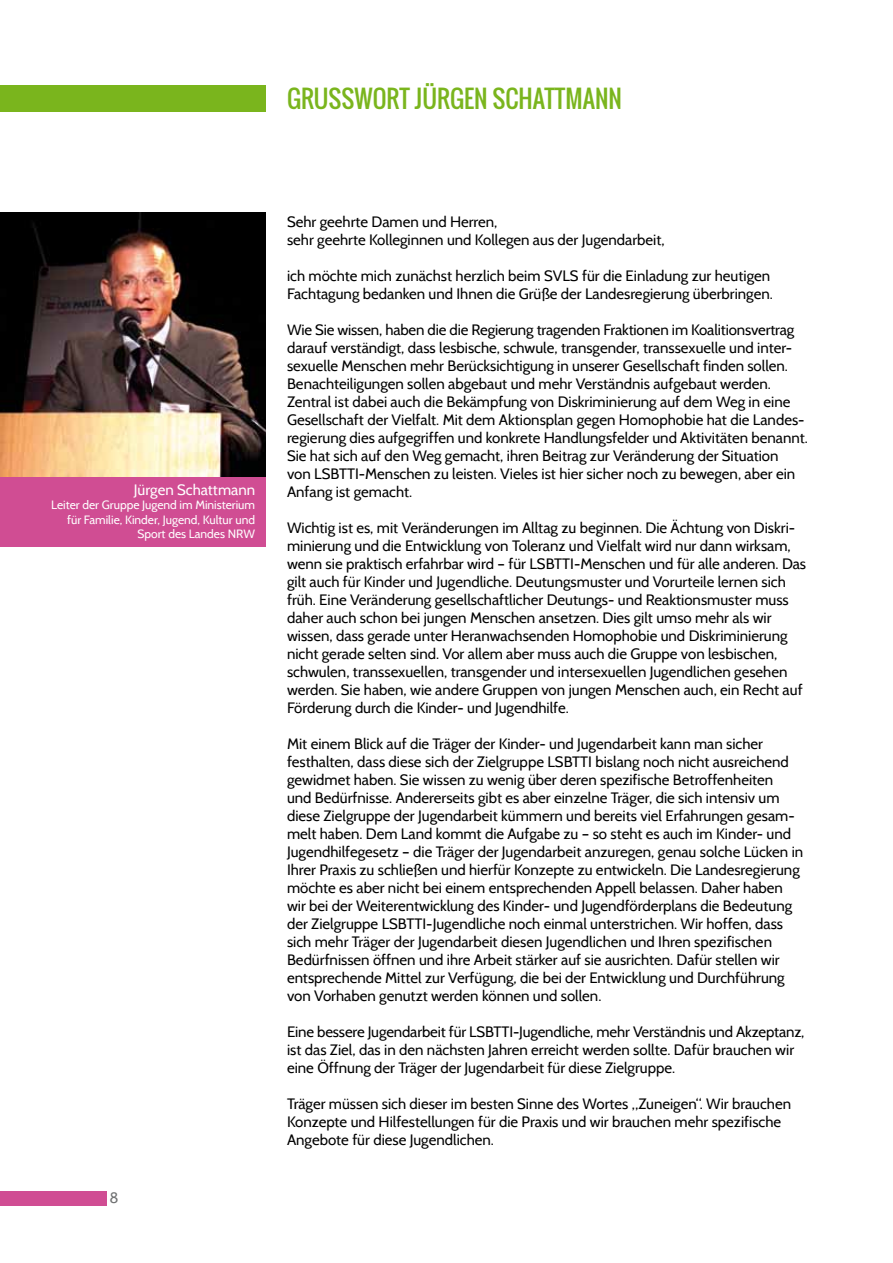
<style>
.page{position:relative;width:893px;height:1263px;background:#fff}
.page>*{position:absolute;margin:0;border:0;box-sizing:border-box;transform-origin:0 0}
.t1{font:24px "Oswald";color:#7ab51d}
.t2{font:15px/18px "Cabin";color:#000}
.t3{font:15px "Cabin";color:#fff}
.t4{font:15px "Cabin";color:#707172}
.t5{font:12px/14.4px "Cabin";color:#fff;text-align:right}
</style>
<div class="page">
<div style="left:0;top:1191px;width:106px;height:14px;background:#d04d93"></div>
<div style="left:0;top:85px;width:266px;height:27px;background:#7ab51d"></div>
<img style="left:0;top:213px;width:266px;height:264px">
<div style="left:0;top:477px;width:266px;height:70px;background:#d04d93"></div>
<h1 class="t1" style="left:287px;top:81px;width:337px">GRUSSWORT JÜRGEN SCHATTMANN</h1>
<p class="t3" style="left:134px;top:480px;width:123px">Jürgen Schattmann</p>
<p class="t5" style="left:51px;top:498px;width:205px">Leiter der Gruppe Jugend im Ministerium für Familie, Kinder, Jugend, Kultur und<br>Sport des Landes NRW</p>
<p class="t4" style="left:110px;top:1188px;width:11px">8</p>
<p class="t2" style="left:287px;top:213px;width:379px">Sehr geehrte Damen und Herren,<br>sehr geehrte Kolleginnen und Kollegen aus der Jugendarbeit,</p>
<p class="t2" style="left:287px;top:267px;width:487px">ich möchte mich zunächst herzlich beim SVLS für die Einladung zur heutigen<br>Fachtagung bedanken und Ihnen die Grüße der Landesregierung überbringen.</p>
<p class="t2" style="left:287px;top:321px;width:522px">Wie Sie wissen, haben die die Regierung tragenden Fraktionen im Koalitionsvertrag darauf verständigt, dass lesbische, schwule, transgender, transsexuelle und inter&shy;sexuelle Menschen mehr Berücksichtigung in unserer Gesellschaft finden sollen.<br>Benachteiligungen sollen abgebaut und mehr Verständnis aufgebaut werden.<br>Zentral ist dabei auch die Bekämpfung von Diskriminierung auf dem Weg in eine Gesellschaft der Vielfalt. Mit dem Aktionsplan gegen Homophobie hat die Landes&shy;regierung dies aufgegriffen und konkrete Handlungsfelder und Aktivitäten benannt.<br>Sie hat sich auf den Weg gemacht, ihren Beitrag zur Veränderung der Situation<br>von LSBTTI-Menschen zu leisten. Vieles ist hier sicher noch zu bewegen, aber ein Anfang ist gemacht.</p>
<p class="t2" style="left:287px;top:519px;width:521px">Wichtig ist es, mit Veränderungen im Alltag zu beginnen. Die Ächtung von Diskri&shy;minierung und die Entwicklung von Toleranz und Vielfalt wird nur dann wirksam, wenn sie praktisch erfahrbar wird – für LSBTTI-Menschen und für alle anderen. Das gilt auch für Kinder und Jugendliche. Deutungsmuster und Vorurteile lernen sich früh. Eine Veränderung gesellschaftlicher Deutungs- und Reaktionsmuster muss daher auch schon bei jungen Menschen ansetzen. Dies gilt umso mehr als wir wissen, dass gerade unter Heranwachsenden Homophobie und Diskriminierung nicht gerade selten sind. Vor allem aber muss auch die Gruppe von lesbischen, schwulen, transsexuellen, transgender und intersexuellen Jugendlichen gesehen werden. Sie haben, wie andere Gruppen von jungen Menschen auch, ein Recht auf Förderung durch die Kinder- und Jugendhilfe.</p>
<p class="t2" style="left:287px;top:735px;width:518px">Mit einem Blick auf die Träger der Kinder- und Jugendarbeit kann man sicher festhalten, dass diese sich der Zielgruppe LSBTTI bislang noch nicht ausreichend gewidmet haben. Sie wissen zu wenig über deren spezifische Betroffenheiten<br>und Bedürfnisse. Andererseits gibt es aber einzelne Träger, die sich intensiv um diese Zielgruppe der Jugendarbeit kümmern und bereits viel Erfahrungen gesam&shy;melt haben. Dem Land kommt die Aufgabe zu – so steht es auch im Kinder- und Jugendhilfegesetz – die Träger der Jugendarbeit anzuregen, genau solche Lücken in Ihrer Praxis zu schließen und hierfür Konzepte zu entwickeln. Die Landesregierung möchte es aber nicht bei einem entsprechenden Appell belassen. Daher haben wir bei der Weiterentwicklung des Kinder- und Jugendförderplans die Bedeutung der Zielgruppe LSBTTI-Jugendliche noch einmal unterstrichen. Wir hoffen, dass sich mehr Träger der Jugendarbeit diesen Jugendlichen und Ihren spezifischen Bedürfnissen öffnen und ihre Arbeit stärker auf sie ausrichten. Dafür stellen wir entsprechende Mittel zur Verfügung, die bei der Entwicklung und Durchführung von Vorhaben genutzt werden können und sollen.</p>
<p class="t2" style="left:287px;top:1023px;width:519px">Eine bessere Jugendarbeit für LSBTTI-Jugendliche, mehr Verständnis und Akzeptanz, ist das Ziel, das in den nächsten Jahren erreicht werden sollte. Dafür brauchen wir eine Öffnung der Träger der Jugendarbeit für diese Zielgruppe.</p>
<p class="t2" style="left:287px;top:1095px;width:506px">Träger müssen sich dieser im besten Sinne des Wortes „Zuneigen“. Wir brauchen<br>Konzepte und Hilfestellungen für die Praxis und wir brauchen mehr spezifische<br>Angebote für diese Jugendlichen.</p>
</div>
